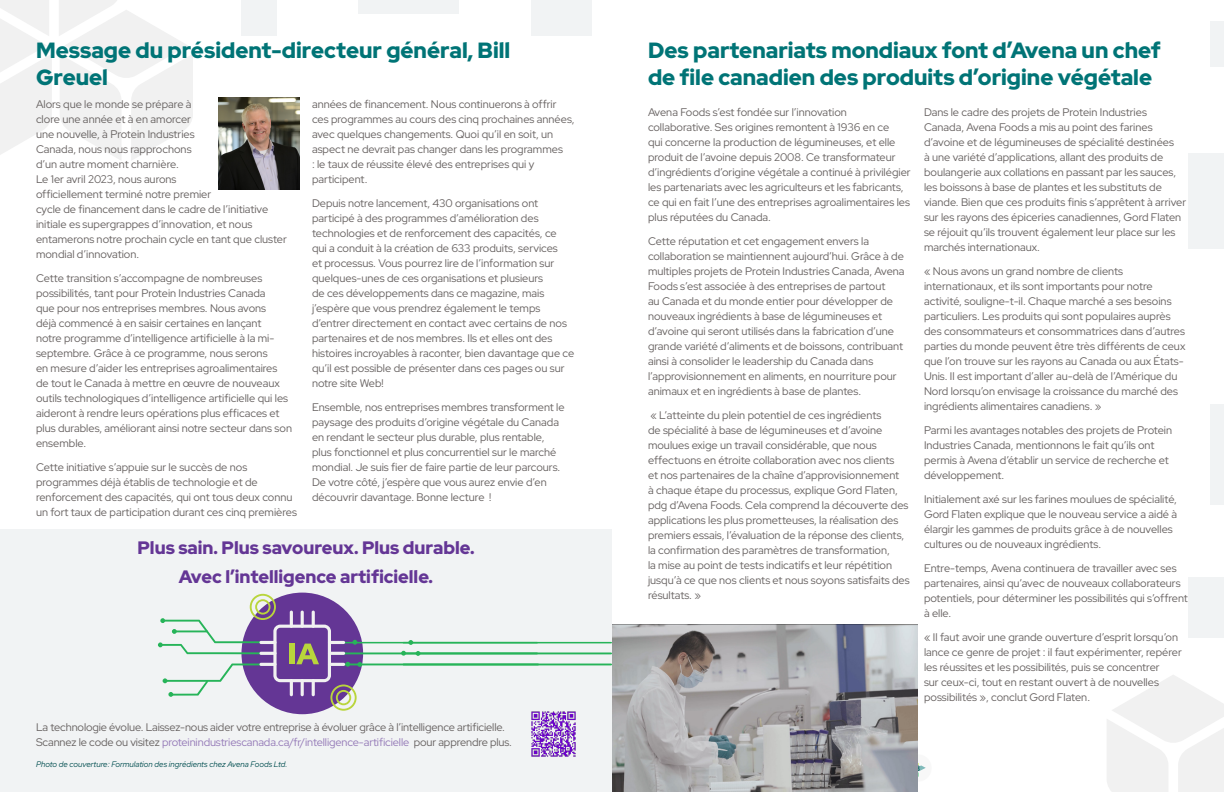
<style>
.page{position:relative;width:1224px;height:792px;background:#fff}
.page>*{position:absolute;margin:0;border:0;box-sizing:border-box;transform-origin:0 0}
.Headline{font:900 22px/26.4px "Red Hat Display";color:#007476}
.Headline-2{font:900 18px "Red Hat Display";color:#643695}
.Body{font:11px/15px "Red Hat Display";color:#666160}
.Cutline{font:italic 8px "Red Hat Display";color:#004d4f}
.t1{font:8px "Gibson";color:#004d4f}
.s1{color:#9479b7}
</style>
<div class="page">
<div style="left:904px;top:754px;width:28px;height:28px;background:#f2f2f2;border-radius:50%"></div>
<svg style="left:918px;top:763px;width:8px;height:14px"></svg>
<svg style="left:0;top:0;width:52px;height:155px"></svg>
<svg style="left:59px;top:0;width:134px;height:160px"></svg>
<div style="left:1188px;top:154px;width:36px;height:95px;background:#f1f3f4"></div>
<div style="left:1210px;top:404px;width:14px;height:101px;background:#f1f3f4"></div>
<div style="left:1188px;top:577px;width:36px;height:61px;background:#f1f3f4"></div>
<div style="left:1210px;top:21px;width:14px;height:46px;background:#f1f3f4"></div>
<svg style="left:1107px;top:675px;width:117px;height:117px"></svg>
<div style="left:359px;top:0;width:100px;height:14px;background:#f1f3f4"></div>
<div style="left:531px;top:0;width:61px;height:36px;background:#f1f3f4"></div>
<div style="left:241px;top:0;width:36px;height:36px;background:#f1f3f4"></div>
<img style="left:612px;top:624px;width:306px;height:168px">
<img style="left:219px;top:97px;width:81px;height:92px">
<div style="left:0;top:529px;width:612px;height:263px;background:#f1f3f4"></div>
<svg style="left:158px;top:594px;width:454px;height:117px"></svg>
<hr style="left:330px;top:664px;width:209px;height:1px;background:#27b459">
<hr style="left:328px;top:663px;width:17px;height:3px;background:#f1f1f1;border-radius:2px">
<img style="left:529px;top:709px;width:49px;height:48px">
<p class="Headline" style="left:36px;top:37px;width:476px">Message du président-directeur général, Bill<br>Greuel</p>
<p class="Headline" style="left:648px;top:37px;width:514px">Des partenariats mondiaux font d’Avena un chef de file canadien des produits d’origine végétale</p>
<p class="Body" style="left:648px;top:104px;width:264px">Avena Foods s’est fondée sur l’innovation collaborative. Ses origines remontent à 1936 en ce<br>qui concerne la production de légumineuses, et elle produit de l’avoine depuis 2008. Ce transformateur d’ingrédients d’origine végétale a continué à privilégier les partenariats avec les agriculteurs et les fabricants, ce qui en fait l’une des entreprises agroalimentaires les plus réputées du Canada.</p>
<p class="Body" style="left:648px;top:233px;width:258px">Cette réputation et cet engagement envers la collaboration se maintiennent aujourd’hui. Grâce à de multiples projets de Protein Industries Canada, Avena Foods s’est associée à des entreprises de partout<br>au Canada et du monde entier pour développer de nouveaux ingrédients à base de légumineuses et d’avoine qui seront utilisés dans la fabrication d’une grande variété d’aliments et de boissons, contribuant ainsi à consolider le leadership du Canada dans l’approvisionnement en aliments, en nourriture pour animaux et en ingrédients à base de plantes.</p>
<p class="Body" style="left:648px;top:407px;width:263px">« L’atteinte du plein potentiel de ces ingrédients<br>de spécialité à base de légumineuses et d’avoine moulues exige un travail considérable, que nous effectuons en étroite collaboration avec nos clients<br>et nos partenaires de la chaîne d’approvisionnement<br>à chaque étape du processus, explique Gord Flaten, pdg d’Avena Foods. Cela comprend la découverte des applications les plus prometteuses, la réalisation des premiers essais, l’évaluation de la réponse des clients, la confirmation des paramètres de transformation,<br>la mise au point de tests indicatifs et leur répétition jusqu’à ce que nos clients et nous soyons satisfaits des résultats. »</p>
<p class="Body" style="left:312px;top:97px;width:264px">années de financement. Nous continuerons à offrir ces programmes au cours des cinq prochaines années, avec quelques changements. Quoi qu’il en soit, un aspect ne devrait pas changer dans les programmes<br>: le taux de réussite élevé des entreprises qui y participent.</p>
<p class="Body" style="left:312px;top:196px;width:264px">Depuis notre lancement, 430 organisations ont participé à des programmes d’amélioration des technologies et de renforcement des capacités, ce<br>qui a conduit à la création de 633 produits, services<br>et processus. Vous pourrez lire de l’information sur quelques-unes de ces organisations et plusieurs<br>de ces développements dans ce magazine, mais j’espère que vous prendrez également le temps d’entrer directement en contact avec certains de nos partenaires et de nos membres. Ils et elles ont des histoires incroyables à raconter, bien davantage que ce qu’il est possible de présenter dans ces pages ou sur notre site Web!</p>
<p class="Body" style="left:312px;top:400px;width:254px">Ensemble, nos entreprises membres transforment le paysage des produits d’origine végétale du Canada en rendant le secteur plus durable, plus rentable, plus fonctionnel et plus concurrentiel sur le marché mondial. Je suis fier de faire partie de leur parcours.<br>De votre côté, j’espère que vous aurez envie d’en découvrir davantage. Bonne lecture !</p>
<p class="Body" style="left:36px;top:97px;width:252px">Alors que le monde se prépare à<br>clore une année et à en amorcer<br>une nouvelle, à Protein Industries<br>Canada, nous nous rapprochons<br>d’un autre moment charnière.<br>Le 1er avril 2023, nous aurons<br>officiellement terminé notre premier<br>cycle de financement dans le cadre de l’initiative initiale es supergrappes d’innovation, et nous entamerons notre prochain cycle en tant que cluster mondial d’innovation.</p>
<p class="Body" style="left:36px;top:271px;width:258px">Cette transition s’accompagne de nombreuses possibilités, tant pour Protein Industries Canada<br>que pour nos entreprises membres. Nous avons<br>déjà commencé à en saisir certaines en lançant<br>notre programme d’intelligence artificielle à la mi&shy;septembre. Grâce à ce programme, nous serons<br>en mesure d’aider les entreprises agroalimentaires de tout le Canada à mettre en œuvre de nouveaux outils technologiques d’intelligence artificielle qui les aideront à rendre leurs opérations plus efficaces et plus durables, améliorant ainsi notre secteur dans son ensemble.</p>
<p class="Body" style="left:36px;top:460px;width:263px">Cette initiative s’appuie sur le succès de nos programmes déjà établis de technologie et de renforcement des capacités, qui ont tous deux connu un fort taux de participation durant ces cinq premières</p>
<p class="Body" style="left:924px;top:104px;width:264px">Dans le cadre des projets de Protein Industries Canada, Avena Foods a mis au point des farines d’avoine et de légumineuses de spécialité destinées<br>à une variété d’applications, allant des produits de boulangerie aux collations en passant par les sauces, les boissons à base de plantes et les substituts de viande. Bien que ces produits finis s’apprêtent à arriver sur les rayons des épiceries canadiennes, Gord Flaten se réjouit qu’ils trouvent également leur place sur les marchés internationaux.</p>
<p class="Body" style="left:924px;top:263px;width:263px">« Nous avons un grand nombre de clients internationaux, et ils sont importants pour notre activité, souligne-t-il. Chaque marché a ses besoins particuliers. Les produits qui sont populaires auprès des consommateurs et consommatrices dans d’autres parties du monde peuvent être très différents de ceux que l’on trouve sur les rayons au Canada ou aux États-Unis. Il est important d’aller au-delà de l’Amérique du Nord lorsqu’on envisage la croissance du marché des ingrédients alimentaires canadiens. »</p>
<p class="Body" style="left:924px;top:422px;width:250px">Parmi les avantages notables des projets de Protein Industries Canada, mentionnons le fait qu’ils ont permis à Avena d’établir un service de recherche et développement.</p>
<p class="Body" style="left:924px;top:491px;width:255px">Initialement axé sur les farines moulues de spécialité, Gord Flaten explique que le nouveau service a aidé à élargir les gammes de produits grâce à de nouvelles cultures ou de nouveaux ingrédients.</p>
<p class="Body" style="left:924px;top:560px;width:265px">Entre-temps, Avena continuera de travailler avec ses partenaires, ainsi qu’avec de nouveaux collaborateurs potentiels, pour déterminer les possibilités qui s’offrent à elle.</p>
<p class="Body" style="left:924px;top:629px;width:259px">« Il faut avoir une grande ouverture d’esprit lorsqu’on lance ce genre de projet : il faut expérimenter, repérer les réussites et les possibilités, puis se concentrer<br>sur ceux-ci, tout en restant ouvert à de nouvelles possibilités », conclut Gord Flaten.</p>
<p class="Headline-2" style="left:137px;top:536px;width:339px">Plus sain. Plus savoureux. Plus durable.</p>
<p class="Headline-2" style="left:179px;top:565px;width:256px">Avec l’intelligence artificielle.</p>
<p class="Body" style="left:36px;top:720px;width:477px">La technologie évolue. Laissez-nous aider votre entreprise à évoluer grâce à l’intelligence artificielle.<br>Scannez le code ou visitez <span class="s1">proteinindustriescanada.ca/fr/intelligence-artificielle</span> pour apprendre plus.</p>
<p class="Cutline" style="left:36px;top:759px;width:253px">Photo de couverture: Formulation des ingrédients chez Avena Foods Ltd.</p>
<p class="t1" style="left:916px;top:764px;width:6px">3</p>
</div>
